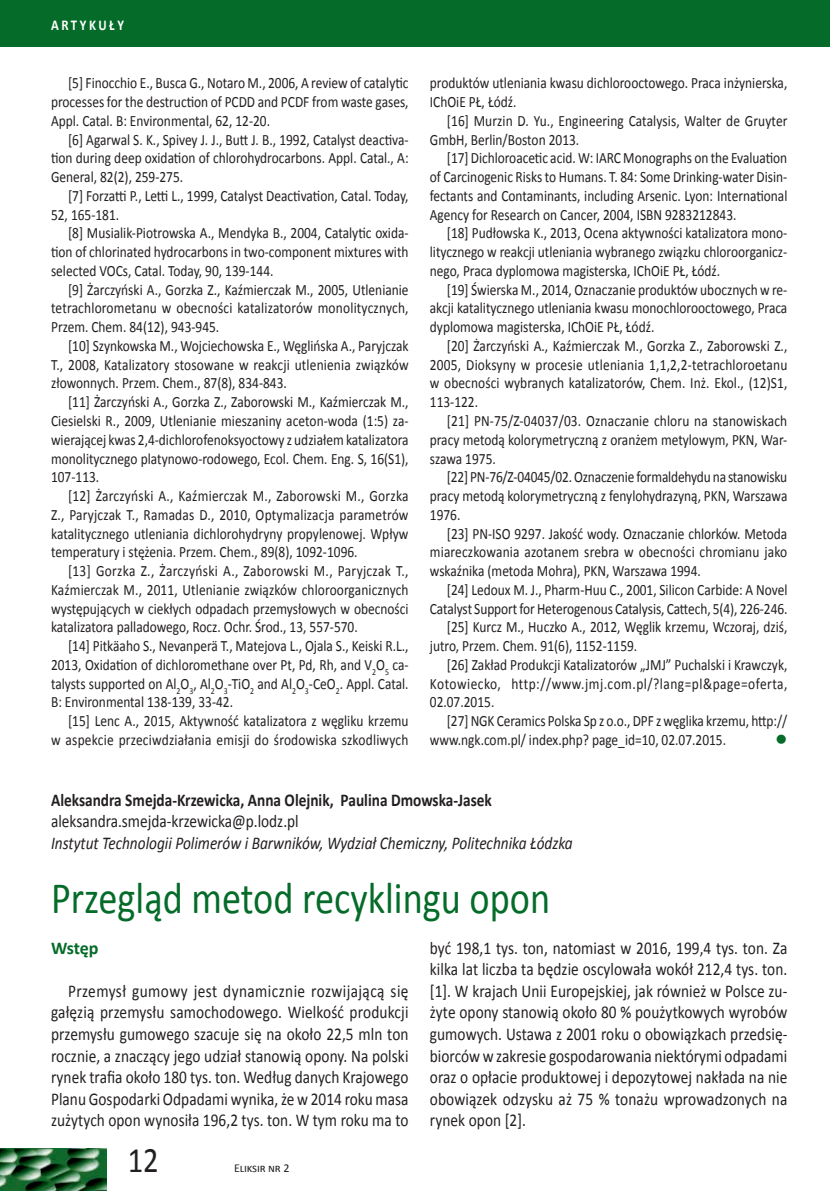
<style>
.page{position:relative;width:830px;height:1191px;background:#fff}
.page>*{position:absolute;margin:0;border:0;box-sizing:border-box;transform-origin:0 0}
.t1{font:45px "Calibri";color:#056b29;scale:.85 1}
.t2{font:36px "Calibri";color:#231f20;scale:.85 1}
.t3{font:18px/21.6px "Calibri";letter-spacing:.005em;color:#231f20;text-align:justify;scale:.85 1}
.t4{font:italic 18px "Calibri";color:#231f20;scale:.85 1}
.t5{font:700 18px "Calibri";color:#231f20;scale:.85 1}
.t6{font:700 18px "Calibri";letter-spacing:-.01em;color:#056b29}
.t7{font:15.75px/18.8px "Calibri";color:#231f20;text-align:justify;scale:.85 1}
.t8{font:15.75px "Calibri";letter-spacing:.035em;color:#231f20;scale:.85 1}
.t9{font:15.75px "Wingdings";color:#056b29}
.t10{font:700 15px "Calibri";letter-spacing:.2em;color:#fff;scale:.85 1}
.t11{font:12px "Calibri";letter-spacing:-.01em;color:#231f20}
</style>
<div class="page">
<div style="left:0;top:0;width:829px;height:47px;background:#056b29"></div>
<img style="left:0;top:1148px;width:107px;height:43px">
<p class="t10" style="left:51px;top:16px;width:87px">ARTYKUŁY</p>
<p class="t7" style="left:51px;top:74px;width:422px;text-indent:17px">[5] Finocchio E., Busca G., Notaro M., 2006, A review of catalytic processes for the destruction of PCDD and PCDF from waste gases, Appl. Catal. B: Environmental, 62, 12-20.</p>
<p class="t7" style="left:51px;top:130px;width:422px;text-indent:17px">[6] Agarwal S. K., Spivey J. J., Butt J. B., 1992, Catalyst deactiva&shy;tion during deep oxidation of chlorohydrocarbons. Appl. Catal., A:<br>General, 82(2), 259-275.</p>
<p class="t7" style="left:51px;top:186px;width:422px;text-indent:17px">[7] Forzatti P., Letti L., 1999, Catalyst Deactivation, Catal. Today,<br>52, 165-181.</p>
<p class="t7" style="left:51px;top:224px;width:422px;text-indent:17px">[8] Musialik-Piotrowska A., Mendyka B., 2004, Catalytic oxida&shy;tion of chlorinated hydrocarbons in two-component mixtures with selected VOCs, Catal. Today, 90, 139-144.</p>
<p class="t7" style="left:51px;top:280px;width:422px;text-indent:17px">[9] Żarczyński A., Gorzka Z., Kaźmierczak M., 2005, Utlenianie tetrachlorometanu w obecności katalizatorów monolitycznych, Przem. Chem. 84(12), 943-945.</p>
<p class="t7" style="left:51px;top:336px;width:422px;text-indent:17px">[10] Szynkowska M., Wojciechowska E., Węglińska A., Paryjczak T., 2008, Katalizatory stosowane w reakcji utlenienia związków złowonnych. Przem. Chem., 87(8), 834-843.</p>
<p class="t7" style="left:51px;top:392px;width:422px;text-indent:17px">[11] Żarczyński A., Gorzka Z., Zaborowski M., Kaźmierczak M., Ciesielski R., 2009, Utlenianie mieszaniny aceton-woda (1:5) za&shy;wierającej kwas 2,4-dichlorofenoksyoctowy z udziałem katalizatora monolitycznego platynowo-rodowego, Ecol. Chem. Eng. S, 16(S1), 107-113.</p>
<p class="t7" style="left:51px;top:486px;width:422px;text-indent:17px">[12] Żarczyński A., Kaźmierczak M., Zaborowski M., Gorzka Z., Paryjczak T., Ramadas D., 2010, Optymalizacja parametrów katalitycznego utleniania dichlorohydryny propylenowej. Wpływ temperatury i stężenia. Przem. Chem., 89(8), 1092-1096.</p>
<p class="t7" style="left:51px;top:561px;width:422px;text-indent:17px">[13] Gorzka Z., Żarczyński A., Zaborowski M., Paryjczak T., Kaźmierczak M., 2011, Utlenianie związków chloroorganicznych występujących w ciekłych odpadach przemysłowych w obecności katalizatora palladowego, Rocz. Ochr. Środ., 13, 557-570.</p>
<p class="t7" style="left:51px;top:636px;width:422px;text-indent:17px">[14] Pitkäaho S., Nevanperä T., Matejova L., Ojala S., Keiski R.L., 2013, Oxidation of dichloromethane over Pt, Pd, Rh, and V<sub>2</sub>O<sub>5</sub> ca&shy;talysts supported on Al<sub>2</sub>O<sub>3</sub>, Al<sub>2</sub>O<sub>3</sub>-TiO<sub>2</sub> and Al<sub>2</sub>O<sub>3</sub>-CeO<sub>2</sub>. Appl. Catal.<br>B: Environmental 138-139, 33-42.</p>
<p class="t7" style="left:51px;top:711px;width:422px;text-align:right">[15] Lenc A., 2015, Aktywność katalizatora z węgliku krzemu<br>w aspekcie przeciwdziałania emisji do środowiska szkodliwych</p>
<p class="t7" style="left:429px;top:74px;width:422px">produktów utleniania kwasu dichlorooctowego. Praca inżynierska,<br>IChOiE PŁ, Łódź.</p>
<p class="t7" style="left:429px;top:111px;width:422px;text-indent:17px">[16] Murzin D. Yu., Engineering Catalysis, Walter de Gruyter<br>GmbH, Berlin/Boston 2013.</p>
<p class="t7" style="left:429px;top:149px;width:422px;text-indent:17px">[17] Dichloroacetic acid. W: IARC Monographs on the Evaluation of Carcinogenic Risks to Humans. T. 84: Some Drinking-water Disin&shy;fectants and Contaminants, including Arsenic. Lyon: International Agency for Research on Cancer, 2004, ISBN 9283212843.</p>
<p class="t7" style="left:429px;top:224px;width:422px;text-indent:17px">[18] Pudłowska K., 2013, Ocena aktywności katalizatora mono&shy;litycznego w reakcji utleniania wybranego związku chloroorganicz&shy;nego, Praca dyplomowa magisterska, IChOiE PŁ, Łódź.</p>
<p class="t7" style="left:429px;top:280px;width:422px;text-indent:17px">[19] Świerska M., 2014, Oznaczanie produktów ubocznych w re&shy;akcji katalitycznego utleniania kwasu monochlorooctowego, Praca dyplomowa magisterska, IChOiE PŁ, Łódź.</p>
<p class="t7" style="left:429px;top:336px;width:422px;text-indent:17px">[20] Żarczyński A., Kaźmierczak M., Gorzka Z., Zaborowski Z., 2005, Dioksyny w procesie utleniania 1,1,2,2-tetrachloroetanu w obecności wybranych katalizatorów, Chem. Inż. Ekol., (12)S1, 113-122.</p>
<p class="t7" style="left:429px;top:411px;width:422px;text-indent:17px">[21] PN-75/Z-04037/03. Oznaczanie chloru na stanowiskach pracy metodą kolorymetryczną z oranżem metylowym, PKN, War&shy;szawa 1975.</p>
<p class="t7" style="left:429px;top:468px;width:422px;text-indent:17px">[22] PN-76/Z-04045/02. Oznaczenie formaldehydu na stanowisku pracy metodą kolorymetryczną z fenylohydrazyną, PKN, Warszawa 1976.</p>
<p class="t7" style="left:429px;top:524px;width:422px;text-indent:17px">[23] PN-ISO 9297. Jakość wody. Oznaczanie chlorków. Metoda miareczkowania azotanem srebra w obecności chromianu jako wskaźnika (metoda Mohra), PKN, Warszawa 1994.</p>
<p class="t7" style="left:446px;top:580px;width:402px">[24] Ledoux M. J., Pharm-Huu C., 2001, Silicon Carbide: A Novel</p>
<p class="t7" style="left:429px;top:599px;width:422px">Catalyst Support for Heterogenous Catalysis, Cattech, 5(4), 226-246.</p>
<p class="t7" style="left:446px;top:617px;width:402px">[25] Kurcz M., Huczko A., 2012, Węglik krzemu, Wczoraj, dziś,</p>
<p class="t7" style="left:429px;top:636px;width:245px">jutro, Przem. Chem. 91(6), 1152-1159.</p>
<p class="t7" style="left:446px;top:655px;width:402px">[26] Zakład Produkcji Katalizatorów „JMJ” Puchalski i Krawczyk,</p>
<p class="t8" style="left:429px;top:673px;width:422px">Kotowiecko, http://www.jmj.com.pl/?lang=pl&amp;page=oferta,</p>
<p class="t7" style="left:429px;top:692px;width:77px">02.07.2015.</p>
<p class="t7" style="left:446px;top:711px;width:402px">[27] NGK Ceramics Polska Sp z o.o., DPF z węglika krzemu, http://</p>
<p class="t7" style="left:429px;top:730px;width:350px">www.ngk.com.pl/ index.php? page_id=10, 02.07.2015.</p>
<p class="t9" style="left:775px;top:730px;width:13px">●</p>
<p class="t5" style="left:51px;top:788px;width:520px">Aleksandra Smejda-Krzewicka, Anna Olejnik, Paulina Dmowska-Jasek</p>
<p class="t3" style="left:51px;top:810px;width:293px">aleksandra.smejda-krzewicka@p.lodz.pl</p>
<p class="t4" style="left:51px;top:830px;width:615px">Instytut Technologii Polimerów i Barwników, Wydział Chemiczny, Politechnika Łódzka</p>
<h1 class="t1" style="left:51px;top:870px;width:588px">Przegląd metod recyklingu opon</h1>
<p class="t6" style="left:51px;top:936px;width:49px">Wstęp</p>
<p class="t3" style="left:51px;top:980px;width:422px;text-indent:17px">Przemysł gumowy jest dynamicznie rozwijającą się gałęzią przemysłu samochodowego. Wielkość produkcji przemysłu gumowego szacuje się na około 22,5 mln ton rocznie, a znaczący jego udział stanowią opony. Na polski rynek trafia około 180 tys. ton. Według danych Krajowego Planu Gospodarki Odpadami wynika, że w 2014 roku masa zużytych opon wynosiła 196,2 tys. ton. W tym roku ma to</p>
<h2 class="t2" style="left:128px;top:1137px;width:38px">12</h2>
<p class="t11" style="left:234px;top:1160px;width:57px">Eliksir nr 2</p>
<p class="t3" style="left:429px;top:936px;width:422px">być 198,1 tys. ton, natomiast w 2016, 199,4 tys. ton. Za kilka lat liczba ta będzie oscylowała wokół 212,4 tys. ton. [1]. W krajach Unii Europejskiej, jak również w Polsce zu&shy;żyte opony stanowią około 80 % poużytkowych wyrobów gumowych. Ustawa z 2001 roku o obowiązkach przedsię&shy;biorców w zakresie gospodarowania niektórymi odpadami oraz o opłacie produktowej i depozytowej nakłada na nie obowiązek odzysku aż 75 % tonażu wprowadzonych na rynek opon [2].</p>
</div>
